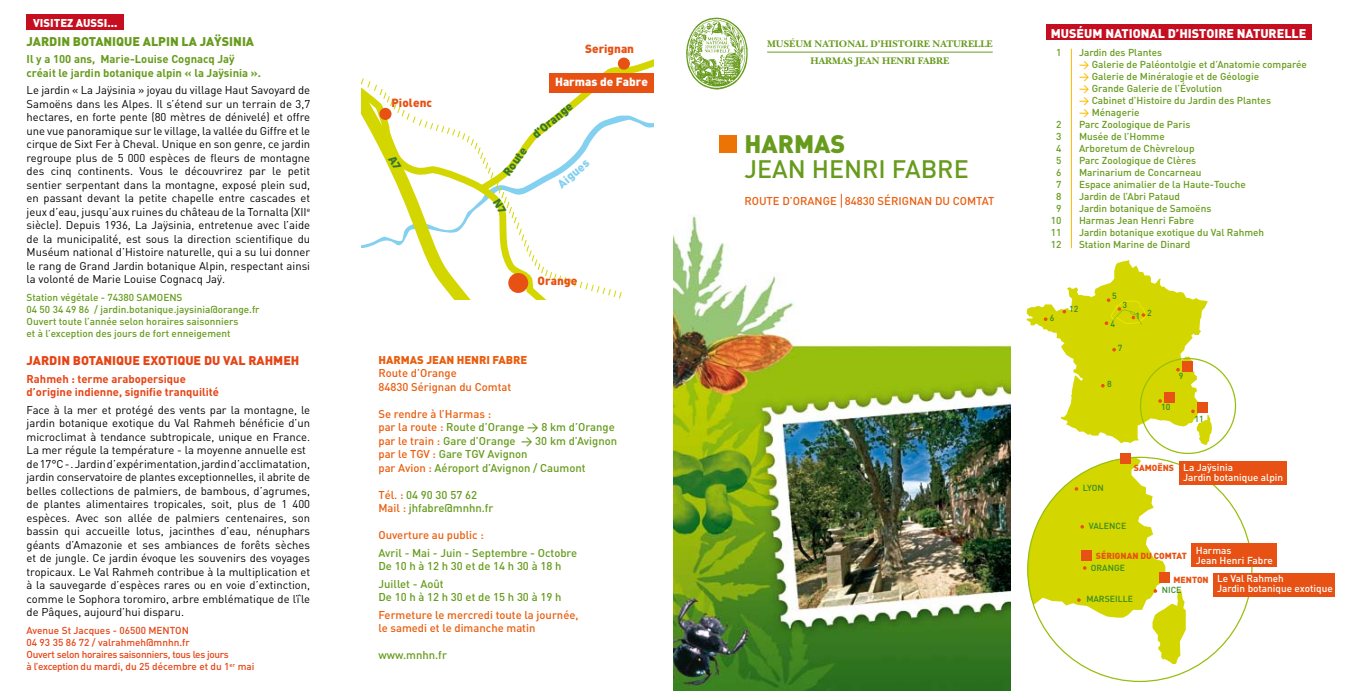
<style>
.page{position:relative;width:1347px;height:691px;background:#fff}
.page>*{position:absolute;margin:0;border:0;box-sizing:border-box;transform-origin:0 0}
.t1{font:500 25px "DIN";letter-spacing:.095em;color:#679b1d}
.t2{font:900 25px "DIN";color:#679b1d}
.t3{font:900 12.5px "DIN";color:#e64415}
.t4{font:900 12.5px "DIN";color:#fff}
.t5{font:900 12.5px "DIN";color:#679b1d}
.t6{font:900 11.75px "DIN";letter-spacing:.005em;color:#e75113}
.t7{font:900 11.75px "DIN";color:#34792d}
.t8{font:900 11.75px "DIN";color:#fff}
.t9{font:900 11.75px "DIN";color:#83d0f0}
.t10{font:11.25px/13.5px "DIN";color:#000;text-align:justify}
.t11{font:500 11.25px/13.5px "DIN";color:#679b1d}
.t12{font:500 11.25px/13.5px "DIN";color:#e95e0f}
.t13{font:700 11.25px/13.5px "DIN";color:#679b1d}
.t14{font:700 11.25px/13.5px "DIN";color:#e64415}
.t15{font:900 11.25px "DIN";color:#e95e0f}
.t16{font:900 11.25px "DIN";color:#fff}
.t17{font:500 10px/12px "DIN";color:#679b1d}
.t18{font:500 10px/12px "DIN";letter-spacing:-.005em;color:#e64415}
.t19{font:500 10px/10px "DIN";color:#fff}
.t20{font:700 10px/16.5px "New Baskerville";color:#679b1d;text-align:center}
.t21{font:500 8.75px "DIN";color:#328925}
.t22{font:900 8.75px "DIN";color:#e75113}
.s1{color:#e95e0f}
.s2{color:#faba00}
</style>
<div class="page">
<svg style="left:546px;top:57px;width:108px;height:243px"></svg>
<svg style="left:361px;top:78px;width:185px;height:222px"></svg>
<div style="left:508px;top:273px;width:20px;height:20px;background:#e75113;border-radius:50%"></div>
<div style="left:618px;top:58px;width:12px;height:12px;background:#e75113;border-radius:50%"></div>
<div style="left:549px;top:73px;width:105px;height:19px;background:#e75113"></div>
<img style="left:673px;top:51px;width:337px;height:640px">
<img style="left:681px;top:17px;width:70px;height:76px">
<hr style="left:767px;top:52px;width:225px;height:1px;background:#679b1d">
<div style="left:719px;top:135px;width:18px;height:18px;background:#ec7405"></div>
<svg style="left:841px;top:194px;width:1px;height:14px"></svg>
<div style="left:27px;top:14px;width:97px;height:16px;background:#c50e1f"></div>
<svg style="left:1026px;top:260px;width:182px;height:97px"></svg>
<svg style="left:1027px;top:357px;width:226px;height:326px"></svg>
<div style="left:1182px;top:361px;width:10px;height:10px;background:#e75113"></div>
<div style="left:1164px;top:392px;width:10px;height:11px;background:#e75113"></div>
<div style="left:1197px;top:403px;width:11px;height:10px;background:#e75113"></div>
<div style="left:1120px;top:453px;width:10px;height:11px;background:#e75113"></div>
<div style="left:1081px;top:551px;width:10px;height:10px;background:#e75113"></div>
<div style="left:1158px;top:573px;width:11px;height:10px;background:#e75113"></div>
<div style="left:1191px;top:543px;width:86px;height:24px;background:#e75113"></div>
<div style="left:1213px;top:573px;width:121px;height:23px;background:#e75113"></div>
<div style="left:1179px;top:461px;width:107px;height:24px;background:#e75113"></div>
<div style="left:1045px;top:25px;width:266px;height:15px;background:#c50e1f"></div>
<hr style="left:1071px;top:49px;width:1px;height:199px;background:#faba00">
<svg style="left:493px;top:198px;width:14px;height:16px"></svg>
<svg style="left:388px;top:155px;width:14px;height:16px"></svg>
<p class="t16" style="left:33px;top:15px;width:86px">VISITEZ AUSSI...</p>
<p class="t5" style="left:27px;top:33px;width:229px">JARDIN BOTANIQUE ALPIN LA JAŸSINIA</p>
<p class="t13" style="left:27px;top:52px;width:236px">Il y a 100 ans, Marie-Louise Cognacq Jaÿ créait le jardin botanique alpin « la Jaÿsinia ».</p>
<p class="t10" style="left:27px;top:83px;width:285px">Le jardin « La Jaÿsinia » joyau du village Haut Savoyard de Samoëns dans les Alpes. Il s’étend sur un terrain de 3,7 hectares, en forte pente (80 mètres de dénivelé) et offre une vue panoramique sur le village, la vallée du Giffre et le cirque de Sixt Fer à Cheval. Unique en son genre, ce jardin regroupe plus de 5 000 espèces de fleurs de montagne des cinq continents. Vous le découvrirez par le petit sentier serpentant dans la montagne, exposé plein sud, en passant devant la petite chapelle entre cascades et jeux d’eau, jusqu’aux ruines du château de la Tornalta (XII<sup>e </sup>siècle). Depuis 1936, La Jaÿsinia, entretenue avec l’aide de la municipalité, est sous la direction scientifique du Muséum national d’Histoire naturelle, qui a su lui donner le rang de Grand Jardin botanique Alpin, respectant ainsi la volonté de Marie Louise Cognacq Jaÿ.</p>
<p class="t17" style="left:27px;top:291px;width:235px">Station végétale - 74380 SAMOENS<br>04 50 34 49 86 / jardin.botanique.jaysinia@orange.fr Ouvert toute l’année selon horaires saisonniers<br>et à l’exception des jours de fort enneigement</p>
<p class="t3" style="left:27px;top:353px;width:274px">JARDIN BOTANIQUE EXOTIQUE DU VAL RAHMEH</p>
<p class="t14" style="left:27px;top:372px;width:194px">Rahmeh : terme arabopersique d’origine indienne, signifie tranquilité</p>
<p class="t10" style="left:27px;top:403px;width:285px;text-align:left">Face à la mer et protégé des vents par la montagne, le jardin botanique exotique du Val Rahmeh bénéficie d’un microclimat à tendance subtropicale, unique en France.<br>La mer régule la température - la moyenne annuelle est de 17°C - . Jardin d’expérimentation, jardin d’acclimatation, jardin conservatoire de plantes exceptionnelles, il abrite de belles collections de palmiers, de bambous, d’agrumes, de plantes alimentaires tropicales, soit, plus de 1 400 espèces. Avec son allée de palmiers centenaires, son bassin qui accueille lotus, jacinthes d’eau, nénuphars géants d’Amazonie et ses ambiances de forêts sèches et de jungle. Ce jardin évoque les souvenirs des voyages tropicaux. Le Val Rahmeh contribue à la multiplication et à la sauvegarde d’espèces rares ou en voie d’extinction, comme le Sophora toromiro, arbre emblématique de l’île de Pâques, aujourd’hui disparu.</p>
<p class="t18" style="left:27px;top:624px;width:229px">Avenue St Jacques - 06500 MENTON<br>04 93 35 86 72 / valrahmeh@mnhn.fr<br>Ouvert selon horaires saisonniers, tous les jours<br>à l’exception du mardi, du 25 décembre et du 1<sup>er</sup> mai</p>
<p class="t6" style="left:585px;top:41px;width:51px">SERIGNAN</p>
<p class="t6" style="left:391px;top:95px;width:42px">PIOLENC</p>
<p class="t8" style="left:555px;top:74px;width:94px">HARMAS DE FABRE</p>
<p class="t7" style="left:528px;top:130px;width:50px;rotate:-40deg">D'ORANGE</p>
<p class="t9" style="left:554px;top:179px;width:39px;rotate:-40deg">AIGUES</p>
<p class="t7" style="left:499px;top:170px;width:33px;rotate:-54deg">ROUTE</p>
<p class="t6" style="left:537px;top:273px;width:41px">ORANGE</p>
<p class="t15" style="left:378px;top:352px;width:150px">HARMAS JEAN HENRI FABRE</p>
<p class="t12" style="left:378px;top:366px;width:134px">Route d’Orange<br>84830 Sérignan du Comtat</p>
<p class="t11" style="left:378px;top:407px;width:240px"><span class="s1">Se rendre à l’Harmas :<br>par la route :</span> Route d’Orange &gt; 8 km d’Orange <span class="s1">par le train :</span> Gare d’Orange &gt; 30 km d’Avignon <span class="s1">par le TGV :</span> Gare TGV Avignon<br><span class="s1">par Avion :</span> Aéroport d’Avignon / Caumont</p>
<p class="t11" style="left:378px;top:488px;width:117px"><span class="s1">Tél. :</span> 04 90 30 57 62<br><span class="s1">Mail :</span> jhfabre@mnhn.fr</p>
<p class="t12" style="left:378px;top:528px;width:107px">Ouverture au public :</p>
<p class="t11" style="left:378px;top:546px;width:200px">Avril - Mai - Juin - Septembre - Octobre<br>De 10 h à 12 h 30 et de 14 h 30 à 18 h</p>
<p class="t11" style="left:378px;top:577px;width:184px">Juillet - Août<br>De 10 h à 12 h 30 et de 15 h 30 à 19 h</p>
<p class="t12" style="left:378px;top:608px;width:202px">Fermeture le mercredi toute la journée, le samedi et le dimanche matin</p>
<p class="t11" style="left:378px;top:648px;width:70px">www.mnhn.fr</p>
<p class="t20" style="left:767px;top:36px;width:227px">MUSÉUM NATIONAL D’HISTOIRE NATURELLE<br>HARMAS JEAN HENRI FABRE</p>
<h1 class="t2" style="left:744px;top:127px;width:102px">HARMAS</h1>
<h1 class="t1" style="left:744px;top:153px;width:226px">jean henri fabre</h1>
<p class="t12" style="left:744px;top:194px;width:224px">Route d’Orange 84830 Sérignan du Comtat</p>
<p class="t4" style="left:1050px;top:25px;width:257px">MUSÉUM NATIONAL D’HISTOIRE NATURELLE</p>
<p class="t17" style="left:1079px;top:46px;width:229px">Jardin des Plantes<br><span class="s2">&gt;</span> Galerie de Paléontolgie et d’Anatomie comparée <span class="s2">&gt;</span> Galerie de Minéralogie et de Géologie<br><span class="s2">&gt;</span> Grande Galerie de l’Évolution<br><span class="s2">&gt;</span> Cabinet d’Histoire du Jardin des Plantes<br><span class="s2">&gt;</span> Ménagerie<br>Parc Zoologique de Paris<br>Musée de l’Homme<br>Arboretum de Chèvreloup<br>Parc Zoologique de Clères<br>Marinarium de Concarneau<br>Espace animalier de la Haute-Touche<br>Jardin de l’Abri Pataud<br>Jardin botanique de Samoëns<br>Harmas Jean Henri Fabre<br>Jardin botanique exotique du Val Rahmeh<br>Station Marine de Dinard</p>
<p class="t17" style="left:1056px;top:46px;width:7px">1</p>
<p class="t17" style="left:1051px;top:118px;width:12px;text-align:center">2<br>3<br>4<br>5<br>6<br>7<br>8<br>9<br>10<br>11<br>12</p>
<p class="t21" style="left:1050px;top:312px;width:6px">6</p>
<p class="t21" style="left:1069px;top:303px;width:11px">12</p>
<p class="t21" style="left:1112px;top:290px;width:6px">5</p>
<p class="t21" style="left:1110px;top:318px;width:6px">4</p>
<p class="t21" style="left:1122px;top:299px;width:6px">3</p>
<p class="t21" style="left:1117px;top:343px;width:6px">7</p>
<p class="t21" style="left:1135px;top:309px;width:18px">1 2</p>
<p class="t21" style="left:1107px;top:378px;width:6px">8</p>
<p class="t21" style="left:1178px;top:371px;width:6px">9</p>
<p class="t21" style="left:1161px;top:401px;width:11px">10</p>
<p class="t21" style="left:1194px;top:413px;width:11px">11</p>
<p class="t22" style="left:1133px;top:462px;width:42px">SAMOËNS</p>
<p class="t19" style="left:1183px;top:462px;width:101px">La Jaÿsinia<br>Jardin botanique alpin</p>
<p class="t21" style="left:1082px;top:482px;width:22px">LYON</p>
<p class="t21" style="left:1088px;top:520px;width:39px">VALENCE</p>
<p class="t22" style="left:1095px;top:550px;width:92px">SÉRIGNAN DU COMTAT</p>
<p class="t21" style="left:1090px;top:563px;width:36px">ORANGE</p>
<p class="t22" style="left:1173px;top:573px;width:37px">MENTON</p>
<p class="t21" style="left:1161px;top:584px;width:21px">NICE</p>
<p class="t21" style="left:1086px;top:593px;width:48px">MARSEILLE</p>
<p class="t19" style="left:1195px;top:545px;width:79px">Harmas<br>Jean Henri Fabre</p>
<p class="t19" style="left:1217px;top:573px;width:117px">Le Val Rahmeh<br>Jardin botanique exotique</p>
</div>
